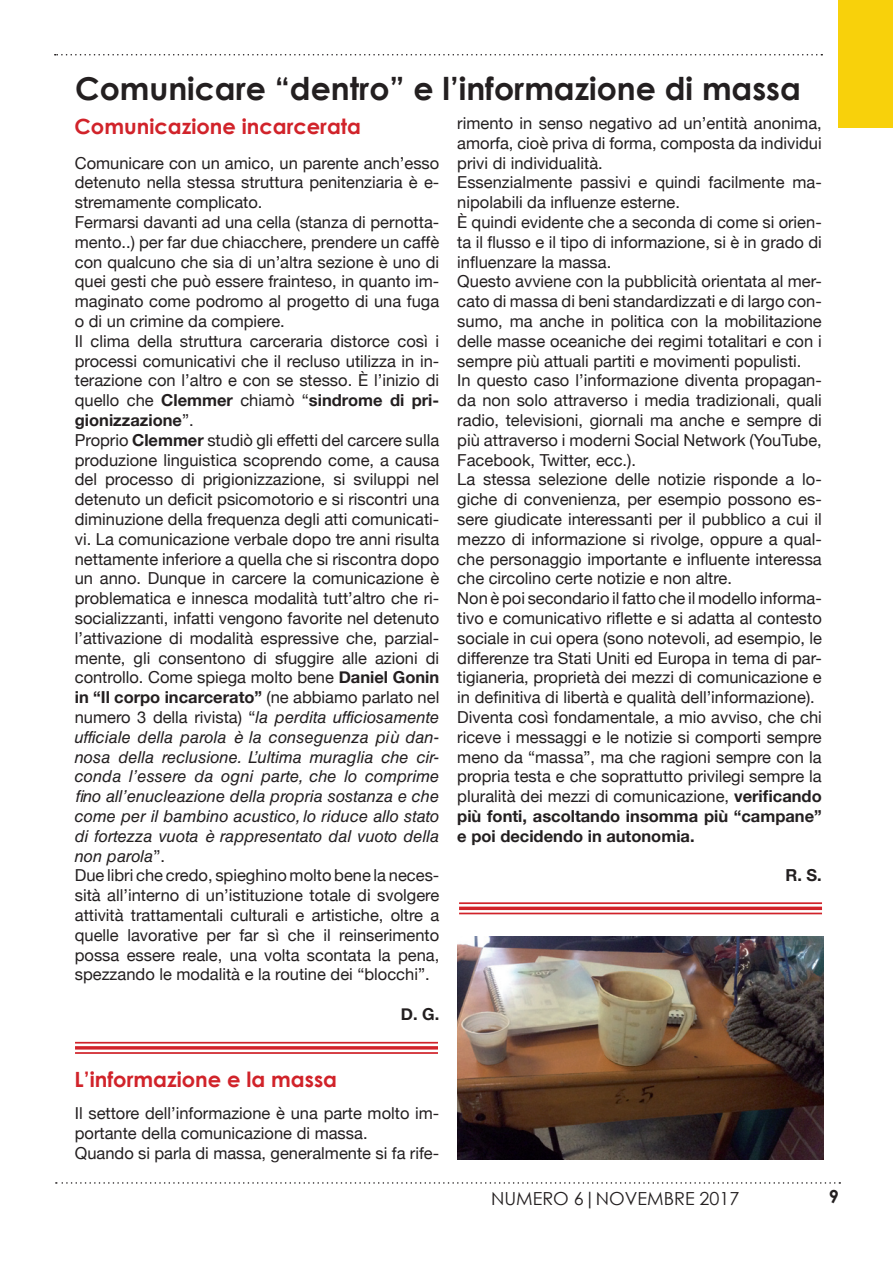
<style>
.page{position:relative;width:893px;height:1263px;background:#fff}
.page>*{position:absolute;margin:0;border:0;box-sizing:border-box;transform-origin:0 0}
.t1{font:700 31.5px "Century Gothic";color:#231f20}
.t2{font:700 21px "Century Gothic";color:#d1232a}
.t3{font:18px "Century Gothic";color:#231f20}
.t4{font:700 18px "Century Gothic";color:#231f20}
.t5{font:16.5px/19.8px "Helvetica Neue";color:#231f20}
.t6{font:italic 16.5px/19.8px "Helvetica LT Std";color:#231f20;text-align:justify}
.t7{font:700 16.5px "Helvetica Neue";color:#231f20}
.s1{font-weight:700}
.s2{font-family:"Helvetica Neue";font-style:normal}
</style>
<div class="page">
<svg style="left:56px;top:1182px;width:784px;height:2px"></svg>
<svg style="left:55px;top:54px;width:767px;height:2px"></svg>
<div style="left:839px;top:0;width:54px;height:128px;background:#f8d10b"></div>
<hr style="left:75px;top:1052px;width:363px;height:2px;background:#d1232a">
<hr style="left:75px;top:1046px;width:363px;height:3px;background:#d1232a">
<hr style="left:75px;top:1042px;width:363px;height:1px;background:#d1232a">
<hr style="left:459px;top:913px;width:363px;height:1px;background:#d1232a">
<hr style="left:459px;top:907px;width:363px;height:3px;background:#d1232a">
<hr style="left:459px;top:902px;width:363px;height:2px;background:#d1232a">
<img style="left:457px;top:937px;width:366px;height:222px">
<h1 class="t1" style="left:75px;top:64px;width:727px">Comunicare “dentro” e l’informazione di massa</h1>
<p class="t2" style="left:75px;top:111px;width:288px">Comunicazione incarcerata</p>
<p class="t5" style="left:457px;top:113px;width:366px">rimento in senso negativo ad un’entità anonima, amorfa, cioè priva di forma, composta da individui privi di individualità.<br>Essenzialmente passivi e quindi facilmente ma&shy;nipolabili da influenze esterne.<br>È quindi evidente che a seconda di come si orien&shy;ta il flusso e il tipo di informazione, si è in grado di influenzare la massa.<br>Questo avviene con la pubblicità orientata al mer&shy;cato di massa di beni standardizzati e di largo con&shy;sumo, ma anche in politica con la mobilitazione delle masse oceaniche dei regimi totalitari e con i sempre più attuali partiti e movimenti populisti.<br>In questo caso l’informazione diventa propagan&shy;da non solo attraverso i media tradizionali, quali radio, televisioni, giornali ma anche e sempre di più attraverso i moderni Social Network (YouTube, Facebook, Twitter, ecc.).<br>La stessa selezione delle notizie risponde a lo&shy;giche di convenienza, per esempio possono es&shy;sere giudicate interessanti per il pubblico a cui il mezzo di informazione si rivolge, oppure a qual&shy;che personaggio importante e influente interessa che circolino certe notizie e non altre.<br>Non è poi secondario il fatto che il modello informa&shy;tivo e comunicativo riflette e si adatta al contesto sociale in cui opera (sono notevoli, ad esempio, le differenze tra Stati Uniti ed Europa in tema di par&shy;tigianeria, proprietà dei mezzi di comunicazione e in definitiva di libertà e qualità dell’informazione).<br>Diventa così fondamentale, a mio avviso, che chi riceve i messaggi e le notizie si comporti sempre meno da “massa”, ma che ragioni sempre con la propria testa e che soprattutto privilegi sempre la pluralità dei mezzi di comunicazione, <span class="s1">verificando più fonti, ascoltando insomma più “campane” e poi decidendo in autonomia.</span></p>
<p class="t7" style="left:785px;top:865px;width:38px">R. S.</p>
<p class="t5" style="left:75px;top:153px;width:366px">Comunicare con un amico, un parente anch’esso detenuto nella stessa struttura penitenziaria è e&shy;stremamente complicato.<br>Fermarsi davanti ad una cella (stanza di pernotta&shy;mento..) per far due chiacchere, prendere un caffè con qualcuno che sia di un’altra sezione è uno di quei gesti che può essere frainteso, in quanto im&shy;maginato come podromo al progetto di una fuga o di un crimine da compiere.<br>Il clima della struttura carceraria distorce così i processi comunicativi che il recluso utilizza in in&shy;terazione con l’altro e con se stesso. È l’inizio di quello che <span class="s1">Clemmer</span> chiamò “<span class="s1">sindrome di pri&shy;gionizzazione</span>”.<br>Proprio <span class="s1">Clemmer</span> studiò gli effetti del carcere sulla produzione linguistica scoprendo come, a causa del processo di prigionizzazione, si sviluppi nel detenuto un deficit psicomotorio e si riscontri una diminuzione della frequenza degli atti comunicati&shy;vi. La comunicazione verbale dopo tre anni risulta nettamente inferiore a quella che si riscontra dopo un anno. Dunque in carcere la comunicazione è problematica e innesca modalità tutt’altro che ri&shy;socializzanti, infatti vengono favorite nel detenuto l’attivazione di modalità espressive che, parzial&shy;mente, gli consentono di sfuggire alle azioni di controllo. Come spiega molto bene <span class="s1">Daniel Gonin in “Il corpo incarcerato”</span> (ne abbiamo parlato nel</p>
<p class="t6" style="left:75px;top:707px;width:366px"><span class="s2">numero 3 della rivista) “</span>la perdita ufficiosamente ufficiale della parola è la conseguenza più dan&shy;nosa della reclusione. L’ultima muraglia che cir&shy;conda l’essere da ogni parte, che lo comprime fino all’enucleazione della propria sostanza e che come per il bambino acustico, lo riduce allo stato di fortezza vuota è rappresentato dal vuoto della non parola<span class="s2">”.</span></p>
<p class="t5" style="left:75px;top:865px;width:366px;text-align:justify">Due libri che credo, spieghino molto bene la neces&shy;sità all’interno di un’istituzione totale di svolgere attività trattamentali culturali e artistiche, oltre a quelle lavorative per far sì che il reinserimento possa essere reale, una volta scontata la pena, spezzando le modalità e la routine dei “blocchi”.</p>
<p class="t7" style="left:401px;top:1004px;width:40px">D. G.</p>
<p class="t2" style="left:75px;top:1063px;width:264px">L’informazione e la massa</p>
<p class="t5" style="left:75px;top:1103px;width:366px">Il settore dell’informazione è una parte molto im&shy;portante della comunicazione di massa.<br>Quando si parla di massa, generalmente si fa rife-</p>
<p class="t3" style="left:491px;top:1185px;width:250px">NUMERO 6|NOVEMBRE 2017</p>
<p class="t4" style="left:829px;top:1183px;width:12px">9</p>
</div>
